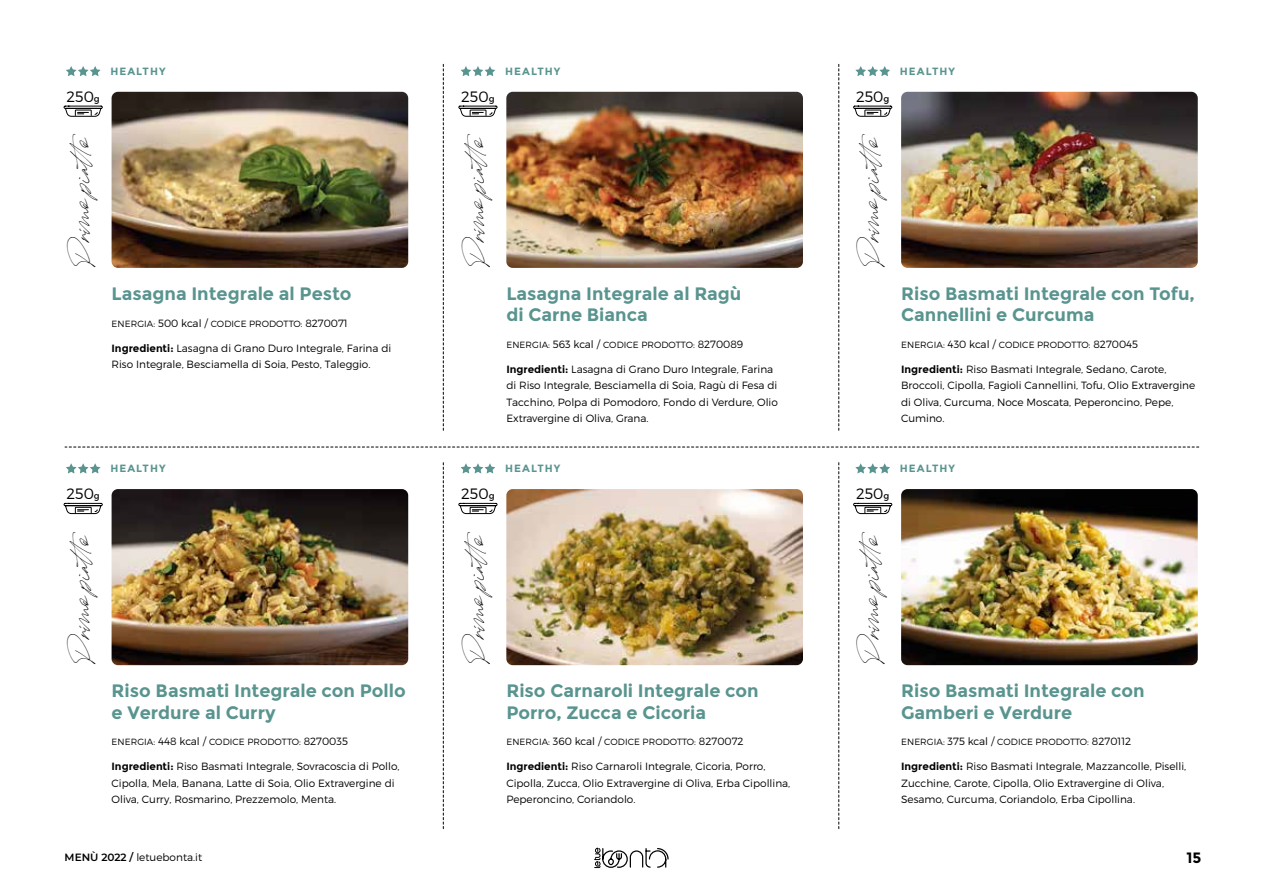
<style>
.page{position:relative;width:1263px;height:893px;background:#fff}
.page>*{position:absolute;margin:0;border:0;box-sizing:border-box;transform-origin:0 0}
.t1{font:700 18px/21px "Montserrat";color:#59948f}
.t2{font:300 15px "Montserrat";color:#000}
.t3{font:700 15px "Montserrat";color:#000}
.t4{font:13.5px "Carneys Gallery Script Demo Ver";color:#000}
.t5{font:300 10.5px/16.5px "Montserrat";color:#000}
.t6{font:700 10.5px "Montserrat";letter-spacing:.1em;color:#59948f}
.t7{font:300 9px "Montserrat";letter-spacing:.01em;color:#000}
.s1{font-weight:400;font-size:9px}
.s2{font-size:10.5px}
.s3{font-weight:700}
.s4{font-weight:600}
</style>
<div class="page">
<svg style="left:443px;top:64px;width:1px;height:366px"></svg>
<svg style="left:838px;top:64px;width:1px;height:366px"></svg>
<svg style="left:65px;top:447px;width:1134px;height:1px"></svg>
<svg style="left:443px;top:463px;width:1px;height:366px"></svg>
<svg style="left:838px;top:463px;width:1px;height:366px"></svg>
<svg style="left:594px;top:847px;width:75px;height:21px"></svg>
<img style="left:112px;top:92px;width:296px;height:176px">
<svg style="left:63px;top:106px;width:40px;height:11px"></svg>
<svg style="left:66px;top:66px;width:34px;height:10px"></svg>
<img style="left:506px;top:92px;width:297px;height:176px">
<svg style="left:458px;top:106px;width:40px;height:11px"></svg>
<svg style="left:461px;top:66px;width:34px;height:10px"></svg>
<img style="left:901px;top:92px;width:297px;height:176px">
<svg style="left:853px;top:106px;width:39px;height:11px"></svg>
<svg style="left:855px;top:66px;width:35px;height:10px"></svg>
<img style="left:112px;top:489px;width:296px;height:176px">
<svg style="left:63px;top:503px;width:40px;height:11px"></svg>
<svg style="left:66px;top:463px;width:34px;height:10px"></svg>
<img style="left:506px;top:489px;width:297px;height:176px">
<svg style="left:458px;top:503px;width:40px;height:11px"></svg>
<svg style="left:461px;top:463px;width:34px;height:10px"></svg>
<img style="left:901px;top:489px;width:297px;height:176px">
<svg style="left:853px;top:503px;width:39px;height:11px"></svg>
<svg style="left:855px;top:463px;width:35px;height:10px"></svg>
<h2 class="t2" style="left:66px;top:88px;width:35px">250<span class="s1">g</span></h2>
<p class="t4" style="left:75px;top:267px;width:136px;rotate:-90deg">Primo piatto</p>
<p class="t6" style="left:110px;top:65px;width:57px">HEALTHY</p>
<h1 class="t1" style="left:112px;top:283px;width:242px">Lasagna Integrale al Pesto</h1>
<p class="t7" style="left:112px;top:318px;width:238px">ENERGIA: <span class="s2">500 kcal /</span> CODICE PRODOTTO: <span class="s2">8270071</span></p>
<p class="t5" style="left:112px;top:340px;width:281px"><span class="s3">Ingredienti:</span> Lasagna di Grano Duro Integrale, Farina di<br>Riso Integrale, Besciamella di Soia, Pesto, Taleggio.</p>
<h2 class="t2" style="left:66px;top:485px;width:35px">250<span class="s1">g</span></h2>
<p class="t4" style="left:75px;top:664px;width:136px;rotate:-90deg">Primo piatto</p>
<p class="t6" style="left:110px;top:462px;width:57px">HEALTHY</p>
<h1 class="t1" style="left:112px;top:681px;width:296px">Riso Basmati Integrale con Pollo e Verdure al Curry</h1>
<p class="t7" style="left:112px;top:736px;width:238px">ENERGIA: <span class="s2">448 kcal /</span> CODICE PRODOTTO: <span class="s2">8270035</span></p>
<p class="t5" style="left:112px;top:758px;width:290px"><span class="s3">Ingredienti:</span> Riso Basmati Integrale, Sovracoscia di Pollo,<br>Cipolla, Mela, Banana, Latte di Soia, Olio Extravergine di<br>Oliva, Curry, Rosmarino, Prezzemolo, Menta.</p>
<h2 class="t2" style="left:461px;top:88px;width:35px">250<span class="s1">g</span></h2>
<p class="t4" style="left:470px;top:267px;width:136px;rotate:-90deg">Primo piatto</p>
<p class="t6" style="left:505px;top:65px;width:57px">HEALTHY</p>
<h1 class="t1" style="left:506px;top:283px;width:237px">Lasagna Integrale al Ragù di Carne Bianca</h1>
<p class="t7" style="left:506px;top:339px;width:238px">ENERGIA: <span class="s2">563 kcal /</span> CODICE PRODOTTO: <span class="s2">8270089</span></p>
<p class="t5" style="left:506px;top:361px;width:273px"><span class="s3">Ingredienti:</span> Lasagna di Grano Duro Integrale, Farina di Riso Integrale, Besciamella di Soia, Ragù di Fesa di Tacchino, Polpa di Pomodoro, Fondo di Verdure, Olio Extravergine di Oliva, Grana.</p>
<h2 class="t2" style="left:461px;top:485px;width:35px">250<span class="s1">g</span></h2>
<p class="t4" style="left:470px;top:664px;width:136px;rotate:-90deg">Primo piatto</p>
<p class="t6" style="left:505px;top:462px;width:57px">HEALTHY</p>
<h1 class="t1" style="left:506px;top:681px;width:254px">Riso Carnaroli Integrale con<br>Porro, Zucca e Cicoria</h1>
<p class="t7" style="left:506px;top:736px;width:239px">ENERGIA: <span class="s2">360 kcal /</span> CODICE PRODOTTO: <span class="s2">8270072</span></p>
<p class="t5" style="left:506px;top:758px;width:285px"><span class="s3">Ingredienti:</span> Riso Carnaroli Integrale, Cicoria, Porro,<br>Cipolla, Zucca, Olio Extravergine di Oliva, Erba Cipollina,<br>Peperoncino, Coriandolo.</p>
<h2 class="t2" style="left:856px;top:88px;width:35px">250<span class="s1">g</span></h2>
<p class="t4" style="left:865px;top:267px;width:136px;rotate:-90deg">Primo piatto</p>
<p class="t6" style="left:900px;top:65px;width:57px">HEALTHY</p>
<h1 class="t1" style="left:901px;top:283px;width:295px">Riso Basmati Integrale con Tofu,<br>Cannellini e Curcuma</h1>
<p class="t7" style="left:901px;top:339px;width:238px">ENERGIA: <span class="s2">430 kcal /</span> CODICE PRODOTTO: <span class="s2">8270045</span></p>
<p class="t5" style="left:901px;top:361px;width:296px"><span class="s3">Ingredienti:</span> Riso Basmati Integrale, Sedano, Carote, Broccoli, Cipolla, Fagioli Cannellini, Tofu, Olio Extravergine di Oliva, Curcuma, Noce Moscata, Peperoncino, Pepe, Cumino.</p>
<h2 class="t2" style="left:856px;top:485px;width:35px">250<span class="s1">g</span></h2>
<p class="t4" style="left:865px;top:664px;width:136px;rotate:-90deg">Primo piatto</p>
<p class="t6" style="left:900px;top:462px;width:57px">HEALTHY</p>
<h1 class="t1" style="left:901px;top:681px;width:245px">Riso Basmati Integrale con<br>Gamberi e Verdure</h1>
<p class="t7" style="left:901px;top:736px;width:232px">ENERGIA: <span class="s2">375 kcal /</span> CODICE PRODOTTO: <span class="s2">8270112</span></p>
<p class="t5" style="left:901px;top:758px;width:287px"><span class="s3">Ingredienti:</span> Riso Basmati Integrale, Mazzancolle, Piselli,<br>Zucchine, Carote, Cipolla, Olio Extravergine di Oliva,<br>Sesamo, Curcuma, Coriandolo, Erba Cipollina.</p>
<p class="t5" style="left:65px;top:849px;width:139px"><span class="s4">MENÙ 2022 /</span> letuebonta.it</p>
<h2 class="t3" style="left:1186px;top:849px;width:16px">15</h2>
</div>
